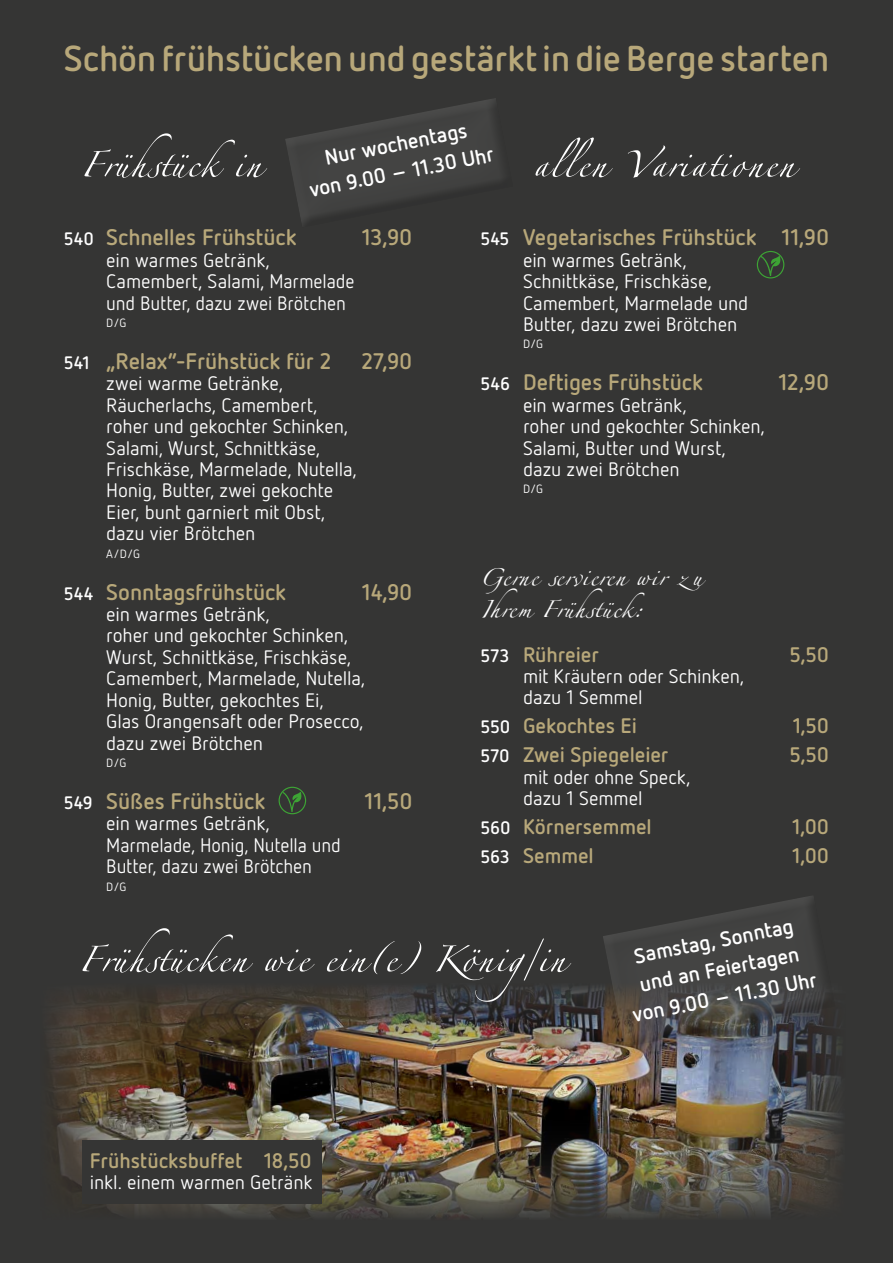
<style>
.page{position:relative;width:893px;height:1263px;background:#353534}
.page>*{position:absolute;margin:0;border:0;box-sizing:border-box;transform-origin:0 0}
.t1{font:58.5px "Linotype Zapfino One";letter-spacing:.03em;color:#fff}
.t2{font:39px/31.5px "Linotype Zapfino One";letter-spacing:.03em;color:#fff}
.t3{font:700 36px "Netto Pro";letter-spacing:-.01em;color:#b8a87a}
.t4{font:700 22.5px "Netto Pro";letter-spacing:-.005em;color:#b8a87a}
.t5{font:700 21px "Netto Pro";letter-spacing:-.005em;color:#b8a87a}
.t6{font:700 21px/28.5px "Netto Pro";color:#fff;text-align:center}
.t7{font:19.5px/21.5px "Netto Pro";letter-spacing:-.005em;color:#fff}
.t8{font:12px "Netto Pro";color:#fff}
.s1{font-size:18px;color:#fff}
</style>
<div class="page">
<img style="left:50px;top:986px;width:791px;height:232px">
<svg style="left:285px;top:98px;width:214px;height:125px"></svg>
<svg style="left:595px;top:896px;width:242px;height:154px"></svg>
<div style="left:82px;top:1140px;width:239px;height:63px;background:#353534"></div>
<img style="left:761px;top:257px;width:19px;height:19px">
<div style="left:757px;top:251px;width:27px;height:27px;border:1px solid #3da434;border-radius:50%"></div>
<img style="left:283px;top:793px;width:19px;height:19px">
<div style="left:279px;top:787px;width:27px;height:27px;border:1px solid #3da434;border-radius:50%"></div>
<h3 class="t3" style="left:64px;top:34px;width:767px">Schön frühstücken und gestärkt in die Berge starten</h3>
<p class="t6" style="left:301px;top:146px;width:189px;rotate:-11deg">Nur wochentags<br>von 9.00 – 11.30 Uhr</p>
<h1 class="t1" style="left:81px;top:122px;width:182px">Frühstück in</h1>
<h1 class="t1" style="left:533px;top:122px;width:262px">allen Variationen</h1>
<p class="t4" style="left:64px;top:222px;width:234px"><span class="s1">540</span> Schnelles Frühstück</p>
<p class="t4" style="left:362px;top:222px;width:52px">13,90</p>
<p class="t7" style="left:106px;top:248px;width:250px">ein warmes Getränk,<br>Camembert, Salami, Marmelade und Butter, dazu zwei Brötchen</p>
<p class="t8" style="left:106px;top:315px;width:22px">D/G</p>
<p class="t4" style="left:64px;top:346px;width:269px"><span class="s1">541</span> „Relax”-Frühstück für 2</p>
<p class="t4" style="left:361px;top:346px;width:52px">27,90</p>
<p class="t7" style="left:106px;top:372px;width:252px">zwei warme Getränke,<br>Räucherlachs, Camembert, roher und gekochter Schinken,<br>Salami, Wurst, Schnittkäse,<br>Frischkäse, Marmelade, Nutella,<br>Honig, Butter, zwei gekochte<br>Eier, bunt garniert mit Obst, dazu vier Brötchen</p>
<p class="t8" style="left:106px;top:546px;width:35px">A/D/G</p>
<p class="t4" style="left:64px;top:577px;width:224px"><span class="s1">544</span> Sonntagsfrühstück</p>
<p class="t4" style="left:362px;top:577px;width:52px">14,90</p>
<p class="t7" style="left:106px;top:603px;width:260px">ein warmes Getränk,<br>roher und gekochter Schinken,<br>Wurst, Schnittkäse, Frischkäse,<br>Camembert, Marmelade, Nutella,<br>Honig, Butter, gekochtes Ei,<br>Glas Orangensaft oder Prosecco, dazu zwei Brötchen</p>
<p class="t8" style="left:106px;top:755px;width:22px">D/G</p>
<p class="t4" style="left:64px;top:786px;width:203px"><span class="s1">549</span> Süßes Frühstück</p>
<p class="t4" style="left:365px;top:786px;width:49px">11,50</p>
<p class="t7" style="left:106px;top:812px;width:236px">ein warmes Getränk,<br>Marmelade, Honig, Nutella und<br>Butter, dazu zwei Brötchen</p>
<p class="t8" style="left:106px;top:879px;width:22px">D/G</p>
<p class="t4" style="left:480px;top:222px;width:350px"><span class="s1">545</span> Vegetarisches Frühstück 11,90</p>
<p class="t7" style="left:523px;top:248px;width:227px">ein warmes Getränk,<br>Schnittkäse, Frischkäse,<br>Camembert, Marmelade und<br>Butter, dazu zwei Brötchen</p>
<p class="t8" style="left:523px;top:336px;width:22px">D/G</p>
<p class="t4" style="left:480px;top:367px;width:224px"><span class="s1">546</span> Deftiges Frühstück</p>
<p class="t4" style="left:778px;top:367px;width:52px">12,90</p>
<p class="t7" style="left:523px;top:393px;width:243px">ein warmes Getränk,<br>roher und gekochter Schinken,<br>Salami, Butter und Wurst, dazu zwei Brötchen</p>
<p class="t8" style="left:523px;top:481px;width:22px">D/G</p>
<h2 class="t2" style="left:480px;top:556px;width:223px">Gerne servieren wir zu<br>Ihrem Frühstück:</h2>
<p class="t5" style="left:480px;top:640px;width:120px"><span class="s1">573</span> Rühreier</p>
<p class="t5" style="left:790px;top:640px;width:41px">5,50</p>
<p class="t7" style="left:523px;top:665px;width:223px">mit Kräutern oder Schinken, dazu 1 Semmel</p>
<p class="t5" style="left:480px;top:712px;width:158px"><span class="s1">550</span> Gekochtes Ei</p>
<p class="t5" style="left:793px;top:712px;width:38px">1,50</p>
<p class="t5" style="left:480px;top:741px;width:189px"><span class="s1">570</span> Zwei Spiegeleier</p>
<p class="t5" style="left:790px;top:741px;width:41px">5,50</p>
<p class="t7" style="left:523px;top:766px;width:169px">mit oder ohne Speck, dazu 1 Semmel</p>
<p class="t5" style="left:480px;top:813px;width:173px"><span class="s1">560</span> Körnersemmel</p>
<p class="t5" style="left:792px;top:813px;width:39px">1,00</p>
<p class="t5" style="left:480px;top:842px;width:115px"><span class="s1">563</span> Semmel</p>
<p class="t5" style="left:792px;top:842px;width:39px">1,00</p>
<h1 class="t1" style="left:79px;top:916px;width:488px">Frühstücken wie ein(e) König/in</h1>
<p class="t5" style="left:90px;top:1146px;width:223px">Frühstücksbuffet 18,50</p>
<p class="t7" style="left:90px;top:1171px;width:224px">inkl. einem warmen Getränk</p>
<p class="t6" style="left:619px;top:944px;width:189px;rotate:-11deg">Samstag, Sonntag und an Feiertagen von 9.00 – 11.30 Uhr</p>
</div>
